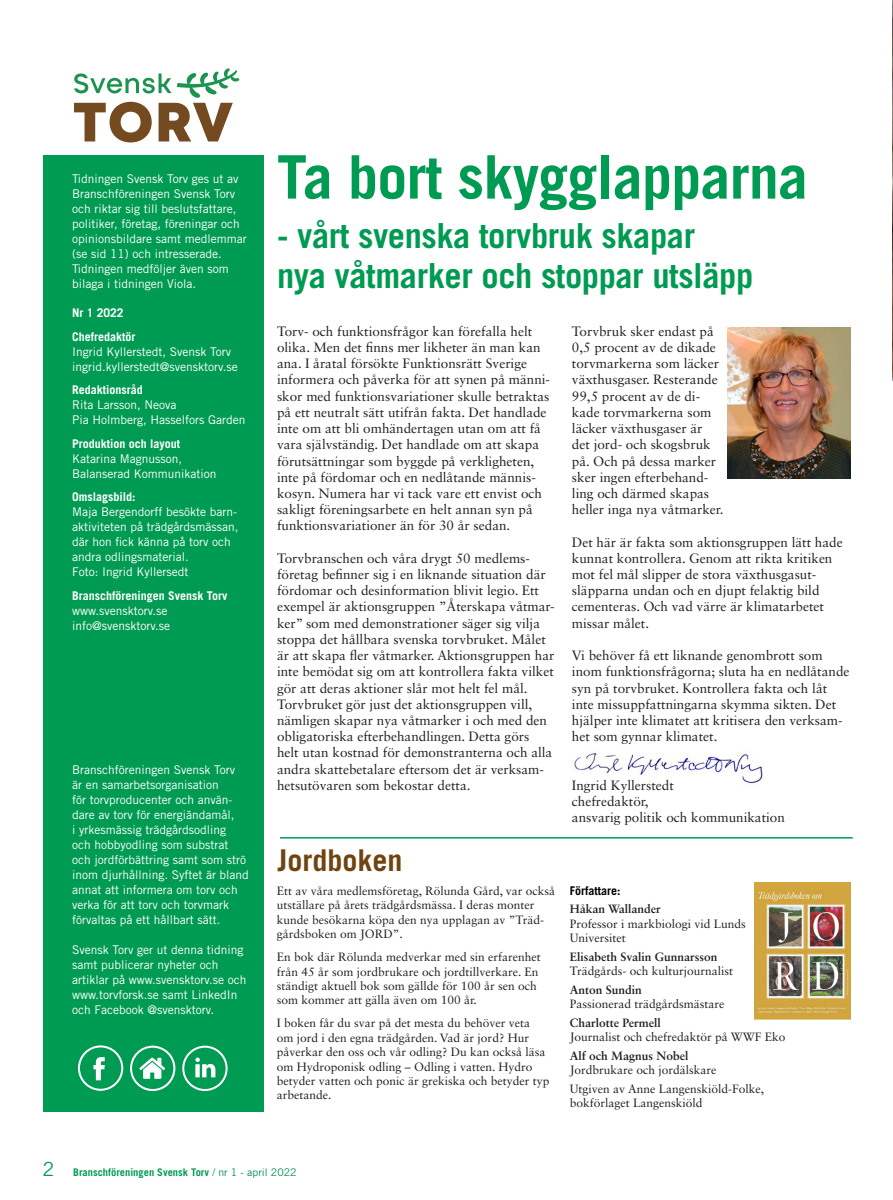
<style>
.page{position:relative;width:893px;height:1200px;background:#fff}
.page>*{position:absolute;margin:0;border:0;box-sizing:border-box;transform-origin:0 0}
.Rubrik{font:700 60px "Trade Gothic LT Std";letter-spacing:-.015em;color:#009b53}
.Rubrik-2{font:700 34.5px/40.5px "Trade Gothic LT Std";letter-spacing:-.015em;color:#009b53}
.Mellis{font:700 30px "Trade Gothic LT Std";color:#704410}
.Ingress{font:13.5px/16.2px "Sabon LT Std";color:#231f20}
.Bildtext{font:12px/15px "Trade Gothic LT Std";color:#fff}
.Mellis-2{font:12px/14.4px "Sabon LT Std";color:#231f20}
.Bildtext-2{font:700 12px "Trade Gothic LT Std";color:#fff}
.Mellis-3{font:700 12px "Trade Gothic LT Std";color:#000}
.t1{font:700 10.5px "Trade Gothic LT Std";color:#009b53}
.s1{font-weight:700}
.s2{font-weight:400;font-size:19.5px}
.s3{font-weight:400}
.s4{font-weight:400;color:#008f4d}
</style>
<div class="page">
<img style="left:892px;top:0;width:1px;height:381px">
<img style="left:574px;top:753px;width:189px;height:32px">
<img style="left:728px;top:327px;width:122px;height:151px">
<div style="left:43px;top:155px;width:220px;height:956px;background:#009b53"></div>
<svg style="left:74px;top:68px;width:165px;height:74px"></svg>
<svg style="left:93px;top:1057px;width:12px;height:22px"></svg>
<div style="left:130px;top:1045px;width:45px;height:45px;border:2px solid #fff;border-radius:22px"></div>
<svg style="left:139px;top:1057px;width:26px;height:21px"></svg>
<div style="left:182px;top:1045px;width:46px;height:45px;border:2px solid #fff;border-radius:50%"></div>
<svg style="left:195px;top:1057px;width:20px;height:20px"></svg>
<div style="left:78px;top:1045px;width:45px;height:45px;border:2px solid #fff;border-radius:50%"></div>
<img style="left:754px;top:882px;width:97px;height:136px">
<hr style="left:280px;top:836px;width:573px;height:2px;background:#009b53">
<p class="Bildtext" style="left:72px;top:171px;width:176px">Tidningen Svensk Torv ges ut av<br>Branschföreningen Svensk Torv och riktar sig till beslutsfattare, politiker, företag, föreningar och opinionsbildare samt medlemmar (se sid 11) och intresserade.<br>Tidningen medföljer även som bilaga i tidningen Viola.</p>
<p class="Bildtext-2" style="left:72px;top:305px;width:53px">Nr 1 2022</p>
<p class="Bildtext-2" style="left:72px;top:329px;width:65px">Chefredaktör</p>
<p class="Bildtext" style="left:72px;top:344px;width:167px">Ingrid Kyllerstedt, Svensk Torv ingrid.kyllerstedt@svensktorv.se</p>
<p class="Bildtext-2" style="left:72px;top:382px;width:72px">Redaktionsråd</p>
<p class="Bildtext" style="left:72px;top:397px;width:106px">Rita Larsson, Neova</p>
<p class="Bildtext" style="left:72px;top:412px;width:175px">Pia Holmberg, Hasselfors Garden</p>
<p class="Bildtext-2" style="left:72px;top:436px;width:110px">Produktion och layout</p>
<p class="Bildtext" style="left:72px;top:451px;width:111px">Katarina Magnusson,</p>
<p class="Bildtext" style="left:72px;top:466px;width:146px">Balanserad Kommunikation</p>
<p class="Bildtext" style="left:72px;top:489px;width:168px"><span class="s1">Omslagsbild:<br></span>Maja Bergendorff besökte barn&shy;aktiviteten på trädgårdsmässan, där hon fick känna på torv och andra odlingsmaterial.<br>Foto: Ingrid Kyllersedt</p>
<p class="Bildtext-2" style="left:72px;top:588px;width:157px">Branschföreningen Svensk Torv</p>
<p class="Bildtext" style="left:72px;top:603px;width:97px">www.svensktorv.se</p>
<p class="Bildtext" style="left:72px;top:618px;width:99px">info@svensktorv.se</p>
<p class="Bildtext" style="left:72px;top:761px;width:178px">Branschföreningen Svensk Torv<br>är en samarbetsorganisation<br>för torvproducenter och använ&shy;dare av torv för energiändamål,<br>i yrkesmässig trädgårdsodling<br>och hobbyodling som substrat och jordförbättring samt som strö inom djurhållning. Syftet är bland annat att informera om torv och verka för att torv och torvmark förvaltas på ett hållbart sätt.</p>
<p class="Bildtext" style="left:72px;top:941px;width:176px">Svensk Torv ger ut denna tidning samt publicerar nyheter och artiklar på www.svensktorv.se och www.torvforsk.se samt LinkedIn och Facebook @svensktorv.</p>
<p class="Rubrik" style="left:277px;top:140px;width:533px">Ta bort skygglapparna</p>
<p class="Rubrik-2" style="left:277px;top:214px;width:478px">- vårt svenska torvbruk skapar<br>nya våtmarker och stoppar utsläpp</p>
<p class="Ingress" style="left:277px;top:323px;width:275px">Torv- och funktionsfrågor kan förefalla helt olika. Men det finns mer likheter än man kan ana. I åratal försökte Funktionsrätt Sverige informera och påverka för att synen på männi&shy;skor med funktionsvariationer skulle betraktas på ett neutralt sätt utifrån fakta. Det handlade inte om att bli omhändertagen utan om att få vara självständig. Det handlade om att skapa förutsättningar som byggde på verkligheten, inte på fördomar och en nedlåtande männis&shy;kosyn. Numera har vi tack vare ett envist och sakligt föreningsarbete en helt annan syn på funktionsvariationer än för 30 år sedan.</p>
<p class="Ingress" style="left:277px;top:549px;width:279px">Torvbranschen och våra drygt 50 medlems&shy;företag befinner sig i en liknande situation där fördomar och desinformation blivit legio. Ett exempel är aktionsgruppen ”Återskapa våtmar&shy;ker” som med demonstrationer säger sig vilja stoppa det hållbara svenska torvbruket. Målet är att skapa fler våtmarker. Aktionsgruppen har inte bemödat sig om att kontrollera fakta vilket gör att deras aktioner slår mot helt fel mål.</p>
<p class="Ingress" style="left:277px;top:695px;width:277px">Torvbruket gör just det aktionsgruppen vill, nämligen skapar nya våtmarker i och med den obligatoriska efterbehandlingen. Detta görs helt utan kostnad för demonstranterna och alla andra skattebetalare eftersom det är verksam&shy;hetsutövaren som bekostar detta.</p>
<p class="Mellis" style="left:277px;top:841px;width:126px">Jordboken</p>
<p class="Mellis-2" style="left:277px;top:883px;width:280px">Ett av våra medlemsföretag, Rölunda Gård, var också utställare på årets trädgårdsmässa. I deras monter kunde besökarna köpa den nya upplagan av ”Träd&shy;gårdsboken om JORD”.</p>
<p class="Mellis-2" style="left:277px;top:949px;width:266px">En bok där Rölunda medverkar med sin erfarenhet från 45 år som jordbrukare och jordtillverkare. En ständigt aktuell bok som gällde för 100 år sen och som kommer att gälla även om 100 år.</p>
<p class="Mellis-2" style="left:277px;top:1015px;width:274px">I boken får du svar på det mesta du behöver veta om jord i den egna trädgården. Vad är jord? Hur påverkar den oss och vår odling? Du kan också läsa om Hydroponisk odling – Odling i vatten. Hydro betyder vatten och ponic är grekiska och betyder typ arbetande.</p>
<p class="Ingress" style="left:572px;top:323px;width:153px">Torvbruk sker endast på<br>0,5 procent av de dikade torvmarkerna som läcker växthusgaser. Resterande<br>99,5 procent av de di&shy;kade torvmarkerna som läcker växthusgaser är det jord- och skogsbruk på. Och på dessa marker sker ingen efterbehand&shy;ling och därmed skapas heller inga nya våtmarker.</p>
<p class="Ingress" style="left:572px;top:533px;width:272px">Det här är fakta som aktionsgruppen lätt hade kunnat kontrollera. Genom att rikta kritiken mot fel mål slipper de stora växthusgasut&shy;släpparna undan och en djupt felaktig bild cementeras. Och vad värre är klimatarbetet missar målet.</p>
<p class="Ingress" style="left:572px;top:647px;width:279px">Vi behöver få ett liknande genombrott som inom funktionsfrågorna; sluta ha en nedlåtande syn på torvbruket. Kontrollera fakta och låt inte missuppfattningarna skymma sikten. Det hjälper inte klimatet att kritisera den verksam&shy;het som gynnar klimatet.</p>
<p class="Ingress" style="left:572px;top:776px;width:103px">Ingrid Kyllerstedt</p>
<p class="Ingress" style="left:572px;top:792px;width:215px">chefredaktör,<br>ansvarig politik och kommunikation</p>
<p class="Mellis-3" style="left:570px;top:882px;width:52px">Författare:</p>
<p class="Mellis-2" style="left:570px;top:901px;width:178px"><span class="s1">Håkan Wallander<br></span>Professor i markbiologi vid Lunds<br>Universitet</p>
<p class="Mellis-2" style="left:570px;top:948px;width:165px"><span class="s1">Elisabeth Svalin Gunnarsson<br></span>Trädgårds- och kulturjournalist</p>
<p class="Mellis-2" style="left:570px;top:981px;width:156px"><span class="s1">Anton Sundin<br></span>Passionerad trädgårdsmästare</p>
<p class="Mellis-2" style="left:570px;top:1015px;width:217px"><span class="s1">Charlotte Permell<br></span>Journalist och chefredaktör på WWF Eko</p>
<p class="Mellis-2" style="left:570px;top:1048px;width:148px"><span class="s1">Alf och Magnus Nobel<br></span>Jordbrukare och jordälskare</p>
<p class="Mellis-2" style="left:570px;top:1081px;width:196px">Utgiven av Anne Langenskiöld-Folke, bokförlaget Langenskiöld</p>
<p class="t1" style="left:43px;top:1165px;width:256px"><span class="s2">2</span> Branschföreningen Svensk Torv <span class="s3">/</span> <span class="s4">nr 1 - april 2022</span></p>
</div>
